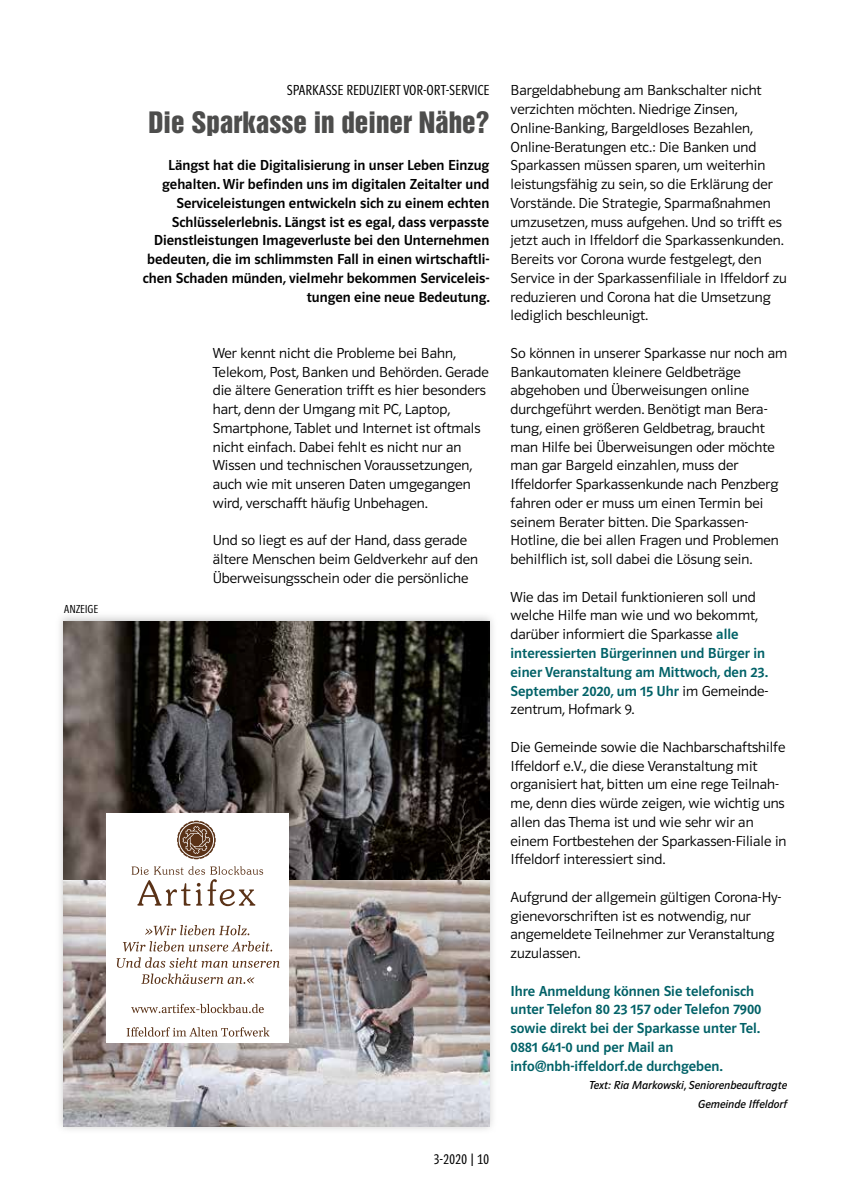
<style>
.page{position:relative;width:851px;height:1191px;background:#fff}
.page>*{position:absolute;margin:0;border:0;box-sizing:border-box;transform-origin:0 0}
.t1{font:27px "Helvetica Inserat LT";color:#4d4d4c}
.t2{font:15px/18.8px "Polo 11 K Leicht";color:#000}
.t3{font:15px/18.8px "Polo 11 K Krftg";color:#000;text-align:right}
.t4{font:15px/18.8px "Polo 11 K Krftg";color:#016167}
.t5{font:15px "Polo Eng R Leicht";color:#000}
.t6{font:12px/18.8px "Polo 11 K Buch Kursiv";color:#000;text-align:right}
.t7{font:12px "Polo Eng R Leicht";color:#000}
.s1{font-family:"Polo 11 K Krftg";color:#016167}
.s2{font-family:"Polo 11 K Leicht";color:#000}
</style>
<div class="page">
<div style="left:55px;top:611px;width:442px;height:523px;background:#bababa;opacity:.75"></div>
<img style="left:64px;top:621px;width:425px;height:505px">
<div style="left:106px;top:813px;width:182px;height:229px;background:#fff"></div>
<svg style="left:132px;top:866px;width:131px;height:40px"></svg>
<svg style="left:177px;top:820px;width:39px;height:39px"></svg>
<svg style="left:131px;top:1003px;width:133px;height:10px"></svg>
<svg style="left:127px;top:1027px;width:142px;height:9px"></svg>
<svg style="left:145px;top:925px;width:104px;height:10px"></svg>
<svg style="left:123px;top:941px;width:149px;height:10px"></svg>
<svg style="left:116px;top:957px;width:163px;height:10px"></svg>
<svg style="left:141px;top:973px;width:113px;height:11px"></svg>
<p class="t7" style="left:64px;top:602px;width:36px">ANZEIGE</p>
<p class="t5" style="left:287px;top:83px;width:204px">SPARKASSE REDUZIERT VOR-ORT-SERVICE</p>
<h1 class="t1" style="left:148px;top:106px;width:342px">Die Sparkasse in deiner Nähe?</h1>
<p class="t3" style="left:143px;top:156px;width:348px">Längst hat die Digitalisierung in unser Leben Einzug gehalten. Wir befinden uns im digitalen Zeitalter und Serviceleistungen entwickeln sich zu einem echten Schlüsselerlebnis. Längst ist es egal, dass verpasste Dienstleistungen Imageverluste bei den Unternehmen bedeuten, die im schlimmsten Fall in einen wirtschaftli&shy;chen Schaden münden, vielmehr bekommen Serviceleis&shy;tungen eine neue Bedeutung.</p>
<p class="t2" style="left:213px;top:344px;width:278px">Wer kennt nicht die Probleme bei Bahn, Telekom, Post, Banken und Behörden. Gerade die ältere Generation trifft es hier besonders hart, denn der Umgang mit PC, Laptop, Smartphone, Tablet und Internet ist oftmals nicht einfach. Dabei fehlt es nicht nur an Wissen und technischen Voraussetzungen, auch wie mit unseren Daten umgegangen wird, verschafft häufig Unbehagen.</p>
<p class="t2" style="left:213px;top:531px;width:267px">Und so liegt es auf der Hand, dass gerade ältere Menschen beim Geldverkehr auf den<br>Überweisungsschein oder die persönliche</p>
<p class="t5" style="left:433px;top:1151px;width:57px">3-2020 | 10</p>
<p class="t2" style="left:510px;top:81px;width:278px">Bargeldabhebung am Bankschalter nicht verzichten möchten. Niedrige Zinsen, Online-Banking, Bargeldloses Bezahlen, Online-Beratungen etc.: Die Banken und Sparkassen müssen sparen, um weiterhin leistungsfähig zu sein, so die Erklärung der Vorstände. Die Strategie, Sparmaßnahmen umzusetzen, muss aufgehen. Und so trifft es jetzt auch in Iffeldorf die Sparkassenkunden.<br>Bereits vor Corona wurde festgelegt, den Service in der Sparkassenfiliale in Iffeldorf zu reduzieren und Corona hat die Umsetzung lediglich beschleunigt.</p>
<p class="t2" style="left:510px;top:344px;width:278px">So können in unserer Sparkasse nur noch am Bankautomaten kleinere Geldbeträge abgehoben und Überweisungen online durchgeführt werden. Benötigt man Bera&shy;tung, einen größeren Geldbetrag, braucht man Hilfe bei Überweisungen oder möchte man gar Bargeld einzahlen, muss der Iffeldorfer Sparkassenkunde nach Penzberg fahren oder er muss um einen Termin bei seinem Berater bitten. Die Sparkassen‑ Hotline, die bei allen Fragen und Problemen behilflich ist, soll dabei die Lösung sein.</p>
<p class="t2" style="left:510px;top:587px;width:249px">Wie das im Detail funktionieren soll und welche Hilfe man wie und wo bekommt, darüber informiert die Sparkasse <span class="s1">alle</span></p>
<p class="t4" style="left:510px;top:644px;width:259px">interessierten Bürgerinnen und Bürger in einer Veranstaltung am Mittwoch, den 23.<br>September 2020, um 15 Uhr <span class="s2">im Gemeinde-</span></p>
<p class="t2" style="left:510px;top:700px;width:125px">zentrum, Hofmark 9.</p>
<p class="t2" style="left:510px;top:737px;width:277px">Die Gemeinde sowie die Nachbarschaftshilfe Iffeldorf e.V., die diese Veranstaltung mit organisiert hat, bitten um eine rege Teilnah&shy;me, denn dies würde zeigen, wie wichtig uns allen das Thema ist und wie sehr wir an einem Fortbestehen der Sparkassen-Filiale in Iffeldorf interessiert sind.</p>
<p class="t2" style="left:510px;top:887px;width:272px">Aufgrund der allgemein gültigen Corona-Hy&shy;gienevorschriften ist es notwendig, nur angemeldete Teilnehmer zur Veranstaltung zuzulassen.</p>
<p class="t4" style="left:510px;top:981px;width:252px">Ihre Anmeldung können Sie telefonisch unter Telefon 80 23 157 oder Telefon 7900 sowie direkt bei der Sparkasse unter Tel.<br>0881 641-0 und per Mail an info@nbh-iffeldorf.de durchgeben.</p>
<p class="t6" style="left:589px;top:1076px;width:199px">Text: Ria Markowski, Seniorenbeauftragte<br>Gemeinde Iffeldorf</p>
</div>
